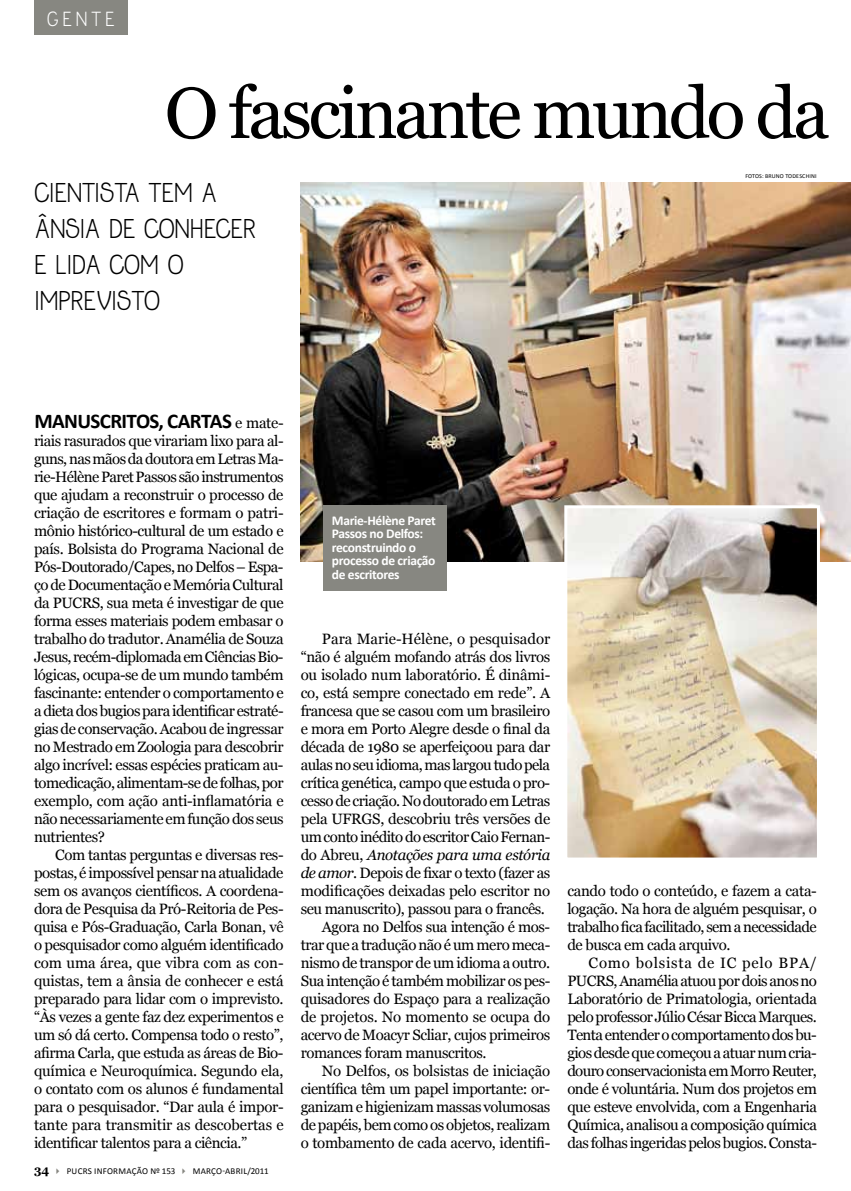
<style>
.page{position:relative;width:851px;height:1191px;background:#fff}
.page>*{position:absolute;margin:0;border:0;box-sizing:border-box;transform-origin:0 0}
.t1{font:72px "Georgia";letter-spacing:-.05em;color:#000}
.t2{font:24px/36px "Jolly";letter-spacing:-.025em;color:#000}
.t3{font:700 21px "Calibri";letter-spacing:-.03em;color:#000}
.t4{font:18px "Jolly";color:#fff}
.t5{font:15px/18px "Georgia";letter-spacing:-.03em;color:#000;text-align:justify}
.t6{font:15px "Georgia";letter-spacing:-.01em;color:#000}
.t7{font:italic 15px "Georgia";letter-spacing:-.025em;color:#000}
.t8{font:15px "Georgia";color:#000}
.t9{font:700 13.5px/13.5px "Calibri";letter-spacing:-.025em;color:#fff}
.t10{font:9px "Calibri";letter-spacing:.03em;color:#000}
.t11{font:6px "Calibri";color:#000}
.s1{font-family:"Calibri";font-weight:700;font-size:21px}
.s2{font-family:"Georgia";font-weight:700;font-size:12px}
.s3{color:#878781}
.s4{font-style:normal}
.s5{font-style:italic}
</style>
<div class="page">
<img style="left:300px;top:183px;width:550px;height:378px">
<svg style="left:562px;top:504px;width:259px;height:354px;background:#d1c3ae"></svg>
<div style="left:34px;top:0;width:94px;height:34px;background:#878781"></div>
<div style="left:323px;top:505px;width:124px;height:86px;background:#878781"></div>
<p class="t4" style="left:47px;top:7px;width:15px">GENTE</p>
<h1 class="t1" style="left:165px;top:70px;width:666px">O fascinante mundo da</h1>
<p class="t11" style="left:745px;top:172px;width:5px">FOTOS</p>
<p class="t11" style="left:762px;top:172px;width:15px">: BRUNO</p>
<p class="t11" style="left:785px;top:172px;width:8px">TODESC</p>
<p class="t11" style="left:805px;top:172px;width:7px">HINI</p>
<h2 class="t2" style="left:34px;top:174px;width:224px">CIENTISTA TEM A<br>ÂNSIA DE CONHECER<br>E LIDA COM O<br>IMPREVISTO</h2>
<p class="t5" style="left:34px;top:414px;width:251px;text-indent:188px"><span class="s1">s</span> e mate&shy;riais rasurados que virariam lixo para al&shy;guns, nas mãos da doutora em Letras Ma&shy;rie-Hélène Paret Passos são instrumentos que ajudam a reconstruir o processo de criação de escritores e formam o patri&shy;mônio histórico-cultural de um estado e país. Bolsista do Programa Nacional de Pós-Doutorado/Capes, no Delfos – Espa&shy;ço de Documentação e Memória Cultural da PUCRS, sua meta é investigar de que forma esses materiais podem embasar o trabalho do tradutor. Anamélia de Souza Jesus, recém-diplomada em Ciências Bio&shy;lógicas, ocupa-se de um mundo também fascinante: entender o comportamento e a dieta dos bugios para identificar estraté&shy;gias de conservação. Acabou de ingressar no Mestrado em Zoologia para descobrir algo incrível: essas espécies praticam au&shy;tomedicação, alimentam-se de folhas, por exemplo, com ação anti-inflamatória e não necessariamente em função dos seus nutrientes?</p>
<p class="t5" style="left:34px;top:846px;width:251px;text-indent:21px">Com tantas perguntas e diversas res&shy;postas, é impossível pensar na atualidade sem os avanços científicos. A coordena&shy;dora de Pesquisa da Pró-Reitoria de Pes&shy;quisa e Pós-Graduação, Carla Bonan, vê o pesquisador como alguém identificado com uma área, que vibra com as con&shy;quistas, tem a ânsia de conhecer e está preparado para lidar com o imprevisto. “Às vezes a gente faz dez experimentos e um só dá certo. Compensa todo o resto”, afirma Carla, que estuda as áreas de Bio&shy;química e Neuroquímica. Segundo ela, o contato com os alunos é fundamental para o pesquisador. “Dar aula é impor&shy;tante para transmitir as descobertas e identificar talentos para a ciência.”</p>
<h3 class="t3" style="left:34px;top:407px;width:145px">Manuscritos, carta</h3>
<p class="t10" style="left:34px;top:1165px;width:236px"><span class="s2">34</span> <span class="s3">✔</span> PUCRS INFORMAÇÃO Nº 153 <span class="s3">✔</span> MARÇO-ABRI L/2011</p>
<p class="t9" style="left:332px;top:513px;width:105px">Marie-Hélène Paret<br>Passos no Delfos: reconstruindo o processo de criação de escritores</p>
<p class="t8" style="left:322px;top:630px;width:230px">Para Marie-Hélène, o pesquisador</p>
<p class="t5" style="left:300px;top:648px;width:251px">“não é alguém mofando atrás dos livros</p>
<p class="t5" style="left:300px;top:666px;width:251px">ou isolado num laboratório. É dinâmi-</p>
<p class="t5" style="left:300px;top:684px;width:251px">co, está sempre conectado em rede”. A</p>
<p class="t5" style="left:300px;top:702px;width:251px">francesa que se casou com um brasileiro</p>
<p class="t5" style="left:300px;top:720px;width:251px">e mora em Porto Alegre desde o final da</p>
<p class="t5" style="left:300px;top:738px;width:251px">década de 1980 se aperfeiçoou para dar</p>
<p class="t5" style="left:300px;top:756px;width:251px">aulas no seu idioma, mas largou tudo pela</p>
<p class="t5" style="left:300px;top:774px;width:251px">crítica genética, campo que estuda o pro-</p>
<p class="t5" style="left:300px;top:792px;width:251px">cesso de criação. No doutorado em Letras</p>
<p class="t5" style="left:300px;top:810px;width:251px">pela UFRGS, descobriu três versões de</p>
<p class="t5" style="left:300px;top:828px;width:251px">um conto inédito do escritor Caio Fernan-</p>
<p class="t7" style="left:300px;top:845px;width:251px"><span class="s4">do Abreu,</span> Anotações para uma estória</p>
<p class="t5" style="left:300px;top:864px;width:251px"><span class="s5">de amor</span>. Depois de fixar o texto (fazer as</p>
<p class="t5" style="left:300px;top:882px;width:251px">modificações deixadas pelo escritor no</p>
<p class="t5" style="left:300px;top:900px;width:246px">seu manuscrito), passou para o francês.</p>
<p class="t5" style="left:322px;top:918px;width:230px">Agora no Delfos sua intenção é mos-</p>
<p class="t5" style="left:300px;top:936px;width:251px">trar que a tradução não é um mero meca-</p>
<p class="t5" style="left:300px;top:954px;width:251px">nismo de transpor de um idioma a outro.</p>
<p class="t5" style="left:300px;top:972px;width:251px">Sua intenção é também mobilizar os pes-</p>
<p class="t5" style="left:300px;top:990px;width:251px">quisadores do Espaço para a realização</p>
<p class="t6" style="left:300px;top:1008px;width:251px">de projetos. No momento se ocupa do</p>
<p class="t5" style="left:300px;top:1026px;width:251px">acervo de Moacyr Scliar, cujos primeiros</p>
<p class="t5" style="left:300px;top:1044px;width:187px">romances foram manuscritos.</p>
<p class="t6" style="left:322px;top:1062px;width:230px">No Delfos, os bolsistas de iniciação</p>
<p class="t5" style="left:300px;top:1080px;width:251px">científica têm um papel importante: or-</p>
<p class="t5" style="left:300px;top:1098px;width:251px">ganizam e higienizam massas volumosas</p>
<p class="t5" style="left:300px;top:1116px;width:251px">de papéis, bem como os objetos, realizam</p>
<p class="t5" style="left:300px;top:1134px;width:251px">o tombamento de cada acervo, identifi-</p>
<p class="t5" style="left:567px;top:882px;width:251px">cando todo o conteúdo, e fazem a cata&shy;logação. Na hora de alguém pesquisar, o trabalho fica facilitado, sem a necessidade de busca em cada arquivo.</p>
<p class="t5" style="left:567px;top:954px;width:251px;text-indent:21px">Como bolsista de IC pelo BPA/ PUCRS, Anamélia atuou por dois anos no Laboratório de Primatologia, orientada pelo professor Júlio César Bicca Marques.<br>Tenta entender o comportamento dos bu&shy;gios desde que começou a atuar num cria&shy;douro conservacionista em Morro Reuter, onde é voluntária. Num dos projetos em que esteve envolvida, com a Engenharia Química, analisou a composição química das folhas ingeridas pelos bugios. Consta-</p>
</div>
